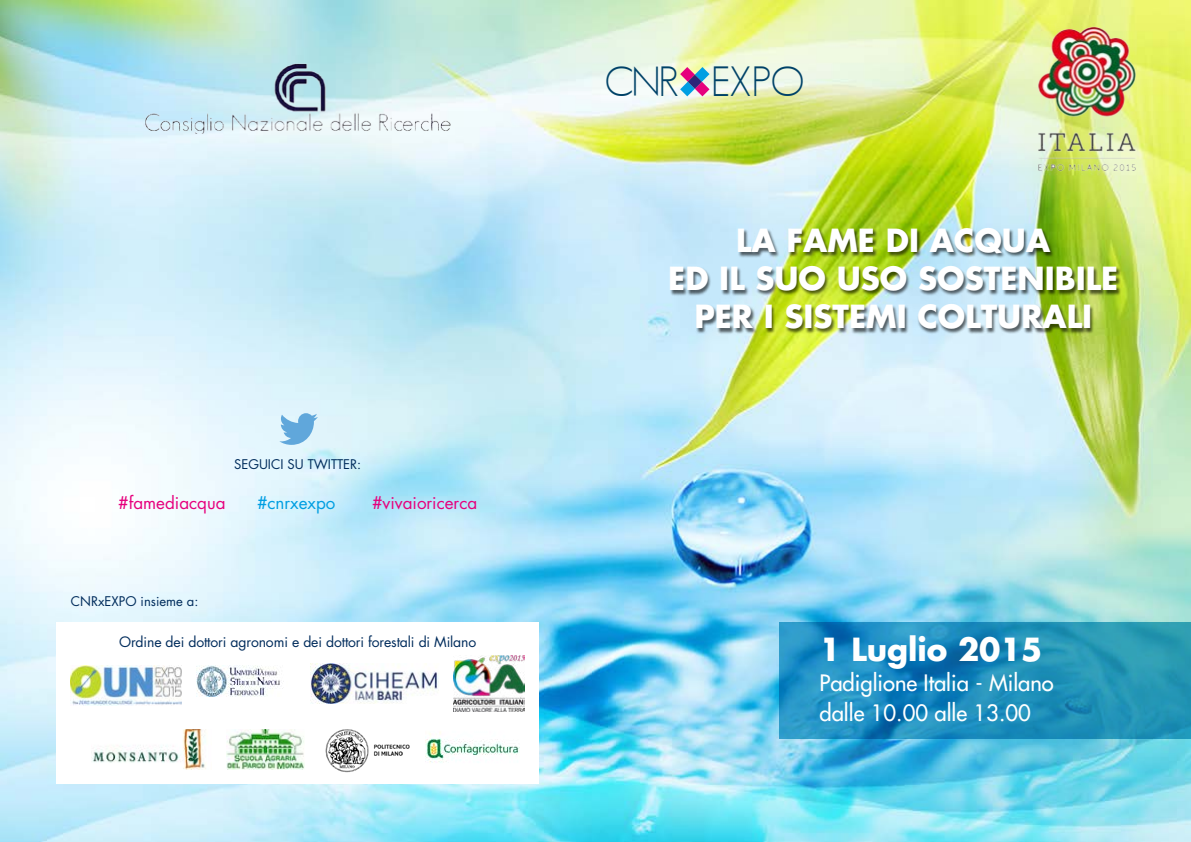
<style>
.page{position:relative;width:1191px;height:842px;background:#fff}
.page>*{position:absolute;margin:0;border:0;box-sizing:border-box;transform-origin:0 0}
.t1{font:300 41.2px "Geosans";letter-spacing:-.03em;color:#004268}
.t2{font:700 31px/38px "Futura Std";color:#fff;text-align:center}
.t3{font:500 22px/30px "Futura Std";color:#fff}
.t4{font:17px "Futura Std";color:#e6007d}
.t5{font:17px "Futura Std";color:#009ee2}
.t6{font:14px "Futura Std";letter-spacing:-.01em;color:#002c5c}
.t7{font:13px "Futura Std";color:#002c5c}
</style>
<div class="page">
<img style="left:0;top:0;width:1191px;height:842px">
<svg style="left:779px;top:622px;width:412px;height:116px"></svg>
<div style="left:57px;top:622px;width:482px;height:162px;background:#fff"></div>
<img style="left:138px;top:64px;width:319px;height:70px">
<svg style="left:279px;top:413px;width:39px;height:32px"></svg>
<svg style="left:680px;top:67px;width:29px;height:29px"></svg>
<div style="left:670px;top:228px;width:451px;height:106px;background:#000;opacity:.6"></div>
<img style="left:92px;top:730px;width:114px;height:39px">
<img style="left:71px;top:665px;width:111px;height:40px">
<img style="left:226px;top:729px;width:79px;height:40px">
<img style="left:196px;top:665px;width:88px;height:32px">
<img style="left:325px;top:729px;width:85px;height:44px">
<img style="left:311px;top:663px;width:128px;height:40px">
<img style="left:425px;top:731px;width:95px;height:32px">
<img style="left:977px;top:23px;width:214px;height:151px">
<img style="left:454px;top:656px;width:70px;height:55px">
<p class="t7" style="left:234px;top:456px;width:129px">SEGUICI SU TWITTER:</p>
<p class="t4" style="left:118px;top:492px;width:109px">#famediacqua</p>
<p class="t5" style="left:257px;top:492px;width:80px">#cnrxexpo</p>
<p class="t4" style="left:372px;top:492px;width:107px">#vivaioricerca</p>
<p class="t7" style="left:71px;top:593px;width:129px">CNRxEXPO insieme a:</p>
<p class="t6" style="left:119px;top:633px;width:359px">Ordine dei dottori agronomi e dei dottori forestali di Milano</p>
<h1 class="t1" style="left:604px;top:59px;width:201px">CNR EXPO</h1>
<p class="t2" style="left:668px;top:221px;width:451px">LA FAME DI ACQUA<br>ED IL SUO USO SOSTENIBILE<br>PER I SISTEMI COLTURALI</p>
<p class="t2" style="left:819px;top:630px;width:224px">1 Luglio 2015</p>
<p class="t3" style="left:819px;top:668px;width:236px">Padiglione Italia - Milano dalle 10.00 alle 13.00</p>
</div>
